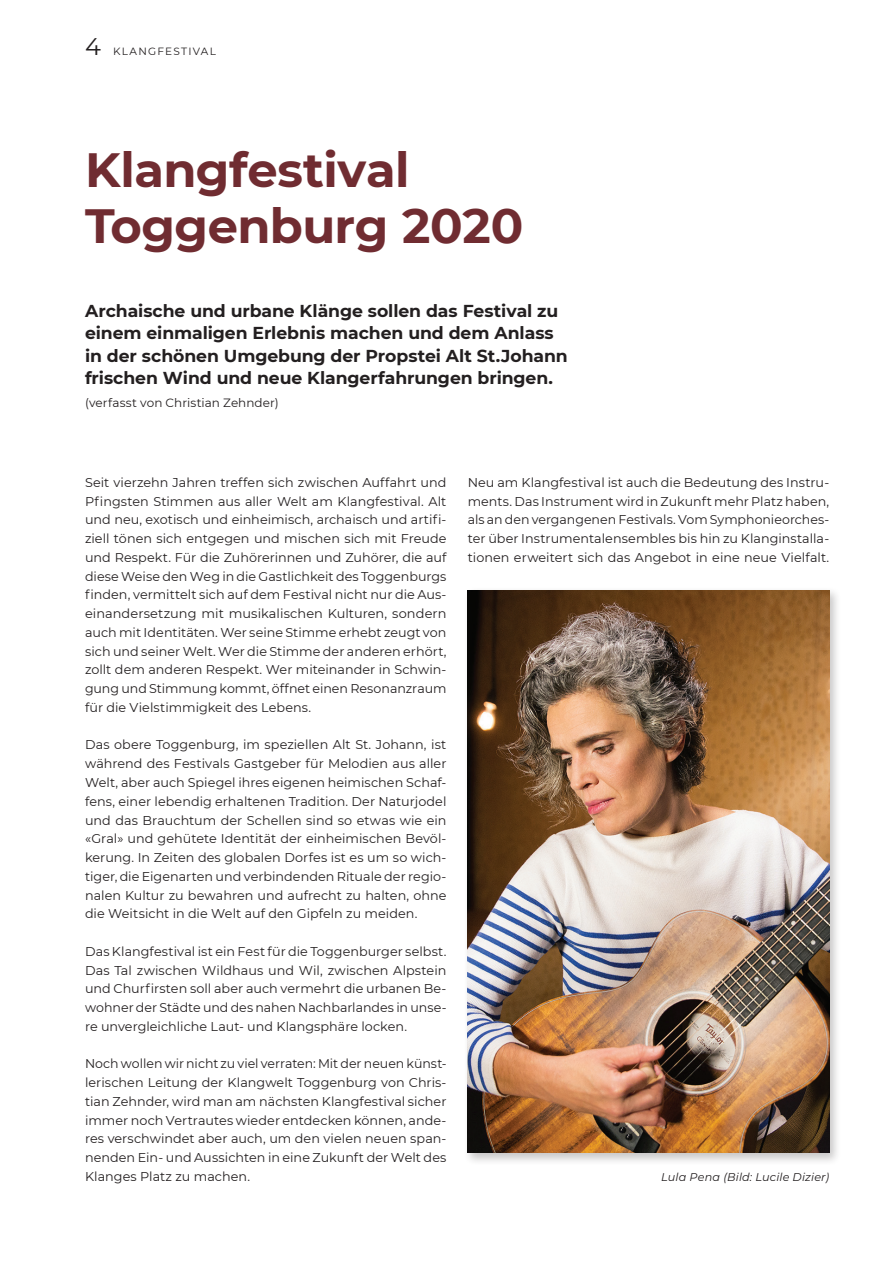
<style>
.page{position:relative;width:893px;height:1263px;background:#fff}
.page>*{position:absolute;margin:0;border:0;box-sizing:border-box;transform-origin:0 0}
._02_Titel_IH{font:700 48px/56.2px "Montserrat";letter-spacing:-.01em;color:#702c31}
._01_Seitentitel{font:24px "Montserrat";color:#231f20}
._03_Lead{font:700 17.25px/22.5px "Montserrat";letter-spacing:-.005em;color:#231f20}
._04_Lauftext-2_Spalt{font:12.75px/18.8px "Montserrat";letter-spacing:.005em;color:#231f20;text-align:justify}
._03_Lead-2{font:12px "Montserrat";letter-spacing:.005em;color:#231f20}
._06_Bildlegende{font:italic 11.25px "Montserrat";letter-spacing:.015em;color:#231f20}
._01_Seitentitel-2{font:10.5px "Montserrat";letter-spacing:.12em;color:#231f20}
</style>
<div class="page">
<div style="left:463px;top:586px;width:378px;height:580px;background:#231f20;opacity:.25"></div>
<img style="left:468px;top:590px;width:361px;height:563px">
<p class="_01_Seitentitel" style="left:85px;top:30px;width:17px">4</p>
<p class="_01_Seitentitel-2" style="left:113px;top:44px;width:104px">KLANGFESTIVAL</p>
<p class="_02_Titel_IH" style="left:85px;top:139px;width:440px">Klangfestival<br>Toggenburg 2020</p>
<p class="_03_Lead" style="left:85px;top:298px;width:484px">Archaische und urbane Klänge sollen das Festival zu einem einmaligen Erlebnis machen und dem Anlass in der schönen Umgebung der Propstei Alt St.Johann frischen Wind und neue Klangerfahrungen bringen.</p>
<p class="_03_Lead-2" style="left:85px;top:394px;width:195px">(verfasst von Christian Zehnder)</p>
<p class="_04_Lauftext-2_Spalt" style="left:85px;top:473px;width:363px">Seit vierzehn Jahren treffen sich zwischen Auffahrt und Pfingsten Stimmen aus aller Welt am Klangfestival. Alt und neu, exotisch und einheimisch, archaisch und artifi&shy;ziell tönen sich entgegen und mischen sich mit Freude und Respekt. Für die Zuhörerinnen und Zuhörer, die auf diese Weise den Weg in die Gastlichkeit des Toggenburgs finden, vermittelt sich auf dem Festival nicht nur die Aus&shy;einandersetzung mit musikalischen Kulturen, sondern auch mit Identitäten. Wer seine Stimme erhebt zeugt von sich und seiner Welt. Wer die Stimme der anderen erhört, zollt dem anderen Respekt. Wer miteinander in Schwin&shy;gung und Stimmung kommt, öffnet einen Resonanzraum für die Vielstimmigkeit des Lebens.</p>
<p class="_04_Lauftext-2_Spalt" style="left:85px;top:735px;width:363px">Das obere Toggenburg, im speziellen Alt St. Johann, ist während des Festivals Gastgeber für Melodien aus aller Welt, aber auch Spiegel ihres eigenen heimischen Schaf&shy;fens, einer lebendig erhaltenen Tradition. Der Naturjodel und das Brauchtum der Schellen sind so etwas wie ein «Gral» und gehütete Identität der einheimischen Bevöl&shy;kerung. In Zeiten des globalen Dorfes ist es um so wich&shy;tiger, die Eigenarten und verbindenden Rituale der regio&shy;nalen Kultur zu bewahren und aufrecht zu halten, ohne die Weitsicht in die Welt auf den Gipfeln zu meiden.</p>
<p class="_04_Lauftext-2_Spalt" style="left:85px;top:941px;width:363px">Das Klangfestival ist ein Fest für die Toggenburger selbst.<br>Das Tal zwischen Wildhaus und Wil, zwischen Alpstein und Churfirsten soll aber auch vermehrt die urbanen Be&shy;wohner der Städte und des nahen Nachbarlandes in unse&shy;re unvergleichliche Laut- und Klangsphäre locken.</p>
<p class="_04_Lauftext-2_Spalt" style="left:85px;top:1054px;width:363px">Noch wollen wir nicht zu viel verraten: Mit der neuen künst&shy;lerischen Leitung der Klangwelt Toggenburg von Chris&shy;tian Zehnder, wird man am nächsten Klangfestival sicher immer noch Vertrautes wieder entdecken können, ande&shy;res verschwindet aber auch, um den vielen neuen span&shy;nenden Ein- und Aussichten in eine Zukunft der Welt des Klanges Platz zu machen.</p>
<p class="_04_Lauftext-2_Spalt" style="left:468px;top:473px;width:363px">Neu am Klangfestival ist auch die Bedeutung des Instru&shy;ments. Das Instrument wird in Zukunft mehr Platz haben, als an den vergangenen Festivals. Vom Symphonieorches&shy;ter über Instrumentalensembles bis hin zu Klanginstalla&shy;tionen erweitert sich das Angebot in eine neue Vielfalt.</p>
<p class="_06_Bildlegende" style="left:661px;top:1169px;width:169px">Lula Pena (Bild: Lucile Dizier)</p>
</div>
